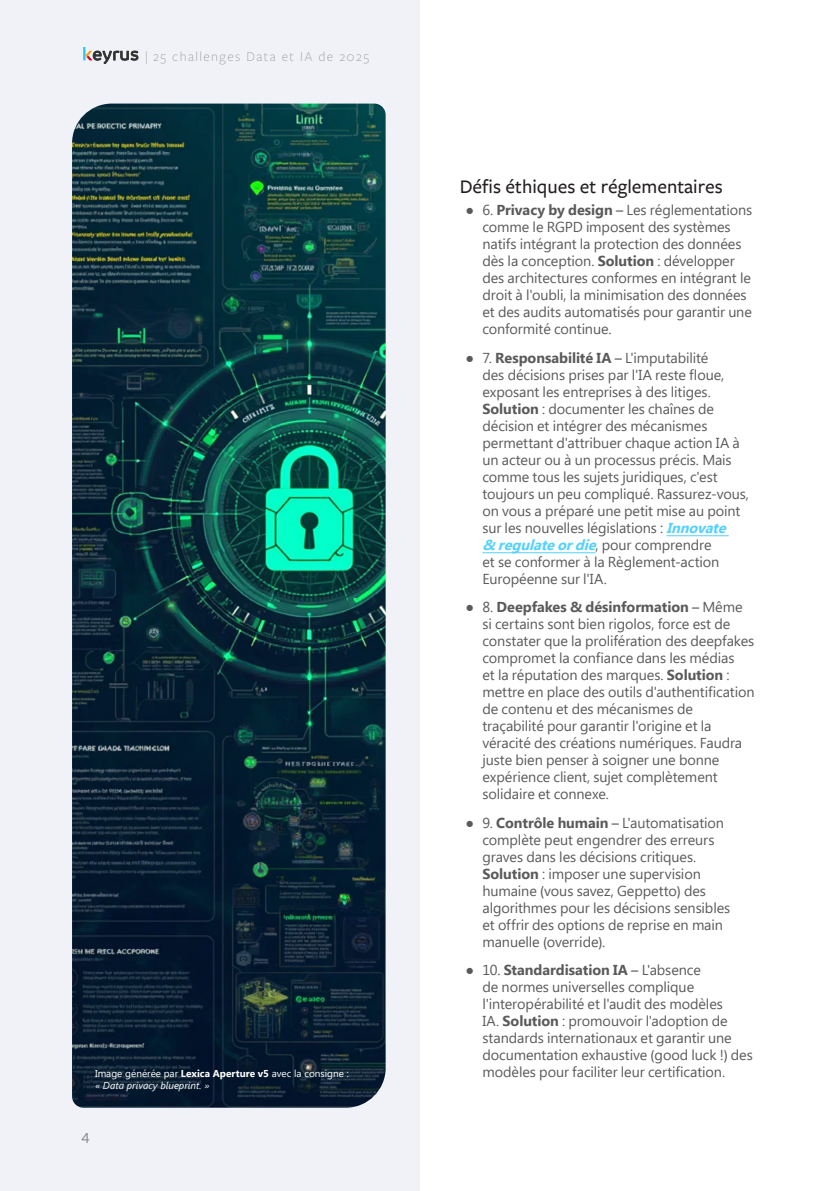
<style>
.page{position:relative;width:840px;height:1191px;background:#fff}
.page>*{position:absolute;margin:0;border:0;box-sizing:border-box;transform-origin:0 0}
.Titre_Paragraphe_Small{font:500 20px "Freight Sans Pro";color:#231f20}
.t1{font:14.4px/17px "Segoe UI";letter-spacing:-.005em;color:#5a5a5a}
.t2{font:300 14px "Freight Sans Pro";letter-spacing:.1em;color:#a0a0a0}
.t3{font:14px "Lato";color:#636366}
.Legend_White{font:10px "Segoe UI";color:#fff}
.Legend_White-2{font:italic 10px "Segoe UI";color:#fff}
.s1{font-style:italic}
.s2{font-family:"Arial"}
.s3{font-weight:700}
.s4{font-family:"Calibri"}
.s5{font-weight:700;font-style:italic;color:#53d1ff}
</style>
<div class="page">
<div style="left:0;top:0;width:420px;height:1191px;background:#f0f2f8"></div>
<hr style="left:666px;top:535px;width:62px;height:1px;background:#53d1ff">
<hr style="left:482px;top:552px;width:113px;height:1px;background:#53d1ff">
<img style="left:72px;top:104px;width:313px;height:1003px">
<svg style="left:83px;top:47px;width:55px;height:17px"></svg>
<p class="t2" style="left:145px;top:47px;width:226px"><span class="s1">|</span> 25 challenges Data et IA de 2025</p>
<p class="Titre_Paragraphe_Small" style="left:459px;top:173px;width:264px">Défis éthiques et réglementaires</p>
<p class="t1" style="left:482px;top:202px;width:271px;text-indent:-17px"><span class="s2">●</span> 6. <span class="s3">Privacy by design</span> <span class="s4">–</span> Les réglementations comme le RGPD imposent des systèmes natifs intégrant la protection des données dès la conception. <span class="s3">Solution</span> : développer des architectures conformes en intégrant le droit à l'oubli, la minimisation des données et des audits automatisés pour garantir une conformité continue.</p>
<p class="t1" style="left:482px;top:349px;width:268px;text-indent:-17px"><span class="s2">●</span> 7. <span class="s3">Responsabilité IA</span> <span class="s4">–</span> L'imputabilité<br>des décisions prises par l'IA reste floue, exposant les entreprises à des litiges.<br><span class="s3">Solution</span> : documenter les chaînes de décision et intégrer des mécanismes permettant d'attribuer chaque action IA à un acteur ou à un processus précis. Mais comme tous les sujets juridiques, c'est toujours un peu compliqué. Rassurez-vous, on vous a préparé une petit mise au point sur les nouvelles législations : <span class="s5">Innovate &amp; regulateordie</span>, pour comprendre<br>et se conformer à la Règlement-action Européenne sur l'IA.</p>
<p class="t1" style="left:482px;top:599px;width:273px;text-indent:-17px"><span class="s2">●</span> 8. <span class="s3">Deepfakes &amp; désinformation</span> <span class="s4">–</span> Même si certains sont bien rigolos, force est de constater que la prolifération des deepfakes compromet la confiance dans les médias<br>et la réputation des marques. <span class="s3">Solution</span> : mettre en place des outils d'authentification de contenu et des mécanismes de traçabilité pour garantir l'origine et la véracité des créations numériques. Faudra juste bien penser à soigner une bonne expérience client, sujet complètement solidaire et connexe.</p>
<p class="t1" style="left:482px;top:814px;width:249px;text-indent:-17px"><span class="s2">●</span> 9. <span class="s3">Contrôle humain</span> <span class="s4">–</span> L'automatisation complète peut engendrer des erreurs graves dans les décisions critiques.<br><span class="s3">Solution</span> : imposer une supervision humaine <span class="s4">(</span>vous savez, Geppetto<span class="s4">)</span> des algorithmes pour les décisions sensibles et offrir des options de reprise en main manuelle <span class="s4">(</span>override<span class="s4">)</span>.</p>
<p class="t1" style="left:482px;top:961px;width:272px;text-indent:-17px"><span class="s2">●</span> 10. <span class="s3">Standardisation IA</span> <span class="s4">–</span> L'absence<br>de normes universelles complique l'interopérabilité et l'audit des modèles<br>IA. <span class="s3">Solution</span> : promouvoir l'adoption de standards internationaux et garantir une documentation exhaustive <span class="s4">(</span>good luck !<span class="s4">)</span> des</p>
<p class="Legend_White" style="left:95px;top:1068px;width:255px">Image générée par <span class="s3">Lexica Aperture v5</span> avec la consigne :</p>
<p class="t1" style="left:482px;top:1063px;width:244px">modèles pour faciliter leur certification.</p>
<p class="Legend_White-2" style="left:95px;top:1080px;width:116px">« Data privacy blueprint. »</p>
<p class="t3" style="left:81px;top:1130px;width:10px">4</p>
</div>
